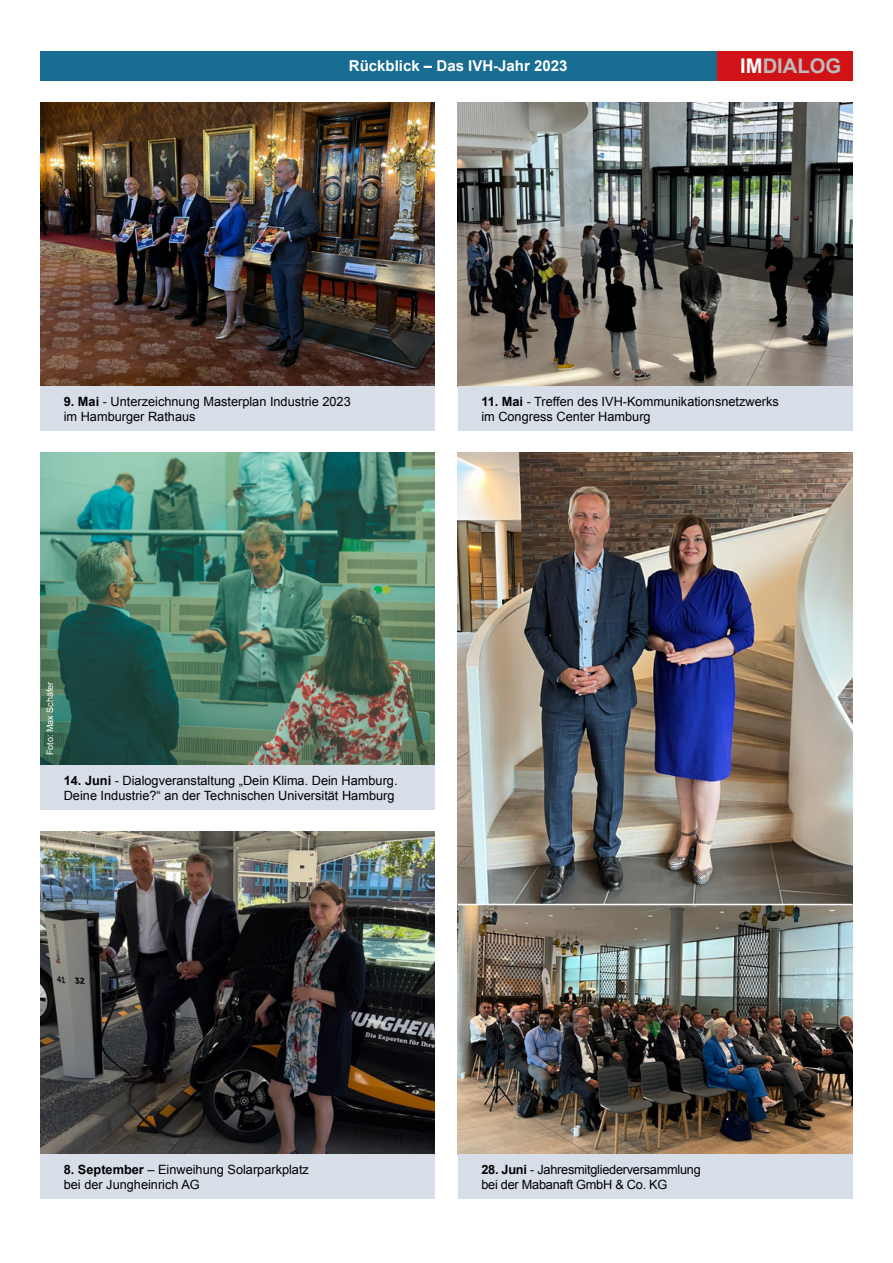
<style>
.page{position:relative;width:893px;height:1263px;background:#fff}
.page>*{position:absolute;margin:0;border:0;box-sizing:border-box;transform-origin:0 0}
.t1{font:700 20.25px "Arial";color:#bcbcbc}
.t2{font:700 15px "Arial";color:#fff}
.t3{font:12.75px/15.3px "Arial";color:#000}
.t4{font:12.75px/15.3px "Arial";letter-spacing:-.02em;color:#000}
.t5{font:9px "Arial";color:#fff}
.s1{color:#fff}
.s2{font-weight:700}
</style>
<div class="page">
<div style="left:40px;top:51px;width:813px;height:30px;background:#196d92"></div>
<div style="left:717px;top:51px;width:136px;height:30px;background:#d11317"></div>
<img style="left:40px;top:452px;width:395px;height:313px">
<img style="left:458px;top:905px;width:395px;height:249px">
<img style="left:458px;top:452px;width:395px;height:452px">
<div style="left:40px;top:765px;width:395px;height:45px;background:#d7dee8"></div>
<img style="left:40px;top:831px;width:395px;height:323px">
<div style="left:40px;top:1155px;width:395px;height:44px;background:#d7dee8"></div>
<div style="left:458px;top:1154px;width:395px;height:45px;background:#d7dee8"></div>
<img style="left:458px;top:102px;width:394px;height:285px">
<img style="left:40px;top:102px;width:395px;height:285px">
<div style="left:40px;top:387px;width:395px;height:44px;background:#d7dee8"></div>
<div style="left:458px;top:387px;width:394px;height:44px;background:#d7dee8"></div>
<p class="t2" style="left:349px;top:56px;width:220px">Rückblick – Das IVH-Jahr 2023</p>
<h1 class="t1" style="left:740px;top:53px;width:102px"><span class="s1">IM</span>DIALOG</h1>
<p class="t3" style="left:64px;top:394px;width:289px"><span class="s2">9. Mai</span> - Unterzeichnung Masterplan Industrie 2023 im Hamburger Rathaus</p>
<p class="t3" style="left:481px;top:394px;width:299px"><span class="s2">11. Mai</span> - Treffen des IVH-Kommunikationsnetzwerks im Congress Center Hamburg</p>
<p class="t5" style="left:44px;top:755px;width:75px;rotate:-90deg">Foto: Max Schäfer</p>
<p class="t3" style="left:64px;top:772px;width:335px"><span class="s2">14. Juni</span> - Dialogveranstaltung „Dein Klima. Dein Hamburg.<br>Deine Industrie?“ an der Technischen Universität Hamburg</p>
<p class="t3" style="left:64px;top:1162px;width:247px"><span class="s2">8. September</span> – Einweihung Solarparkplatz bei der Jungheinrich AG</p>
<p class="t4" style="left:481px;top:1162px;width:221px"><span class="s2">28. Juni</span> - Jahresmitgliederversammlung bei der Mabanaft GmbH &amp; Co. KG</p>
</div>
